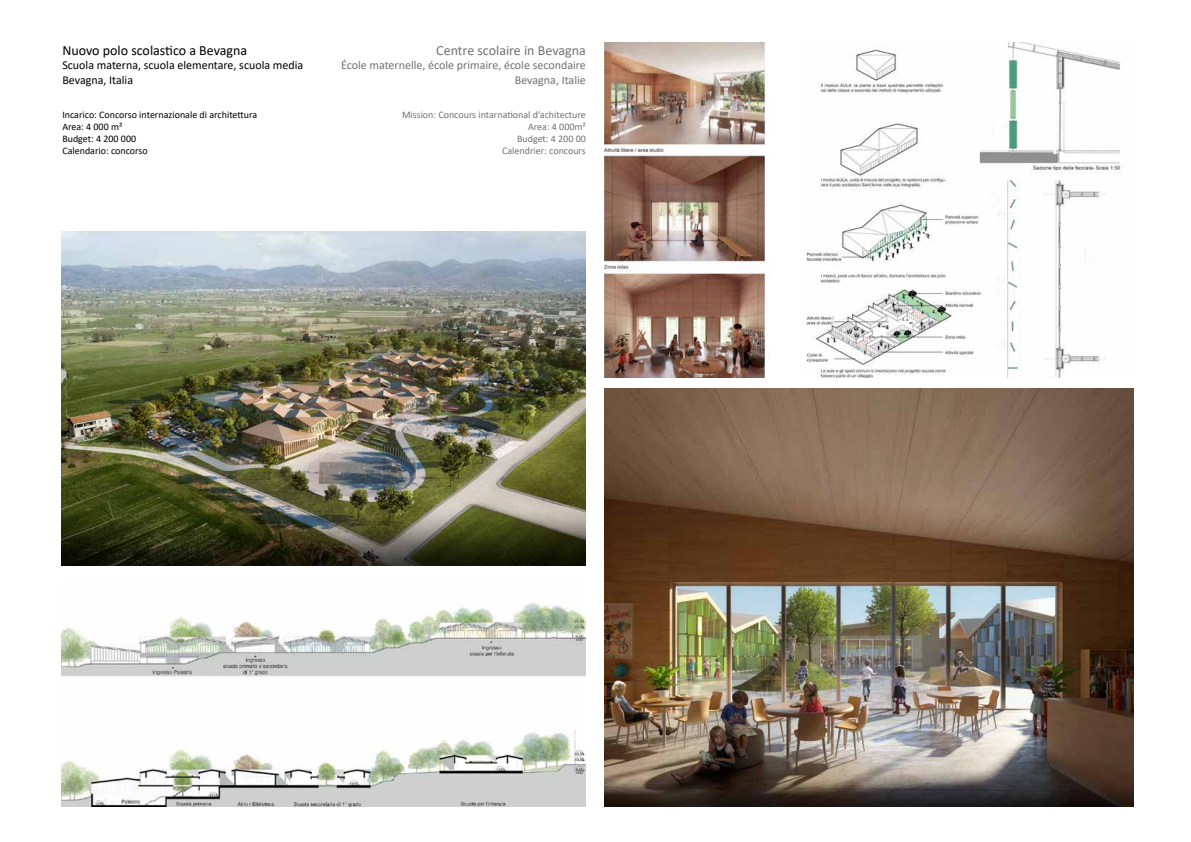
<style>
.page{position:relative;width:1191px;height:842px;background:#fff}
.page>*{position:absolute;margin:0;border:0;box-sizing:border-box;transform-origin:0 0}
.t1{font:14px "Calibri";color:#000}
.t2{font:14px "Calibri";color:#727271}
.t3{font:12px/14.4px "Calibri";color:#727271;text-align:right}
.t4{font:12px/14.4px "Calibri";color:#000}
.t5{font:10px/12px "Calibri";color:#000}
.t6{font:10px/12px "Calibri";color:#727271;text-align:right}
</style>
<div class="page">
<img style="left:604px;top:42px;width:164px;height:336px">
<img style="left:806px;top:42px;width:317px;height:336px">
<img style="left:62px;top:603px;width:523px;height:203px">
<img style="left:62px;top:232px;width:524px;height:333px">
<img style="left:604px;top:388px;width:529px;height:418px">
<h1 class="t1" style="left:62px;top:41px;width:186px">Nuovo polo scolastico a Bevagna</h1>
<p class="t4" style="left:62px;top:58px;width:242px">Scuola materna, scuola elementare, scuola media<br>Bevagna, Italia</p>
<h1 class="t2" style="left:436px;top:41px;width:151px">Centre scolaire in Bevagna</h1>
<p class="t3" style="left:341px;top:58px;width:246px">École maternelle, école primaire, école secondaire<br>Bevagna, Italie</p>
<p class="t5" style="left:62px;top:108px;width:196px">Incarico: Concorso internazionale di architettura<br>Area: 4 000 m²<br>Budget: 4 200 000<br>Calendario: concorso</p>
<p class="t6" style="left:402px;top:108px;width:185px">Mission: Concours intarnational d’achitecture<br>Area: 4 000m²<br>Budget: 4 200 00<br>Calendrier: concours</p>
</div>
